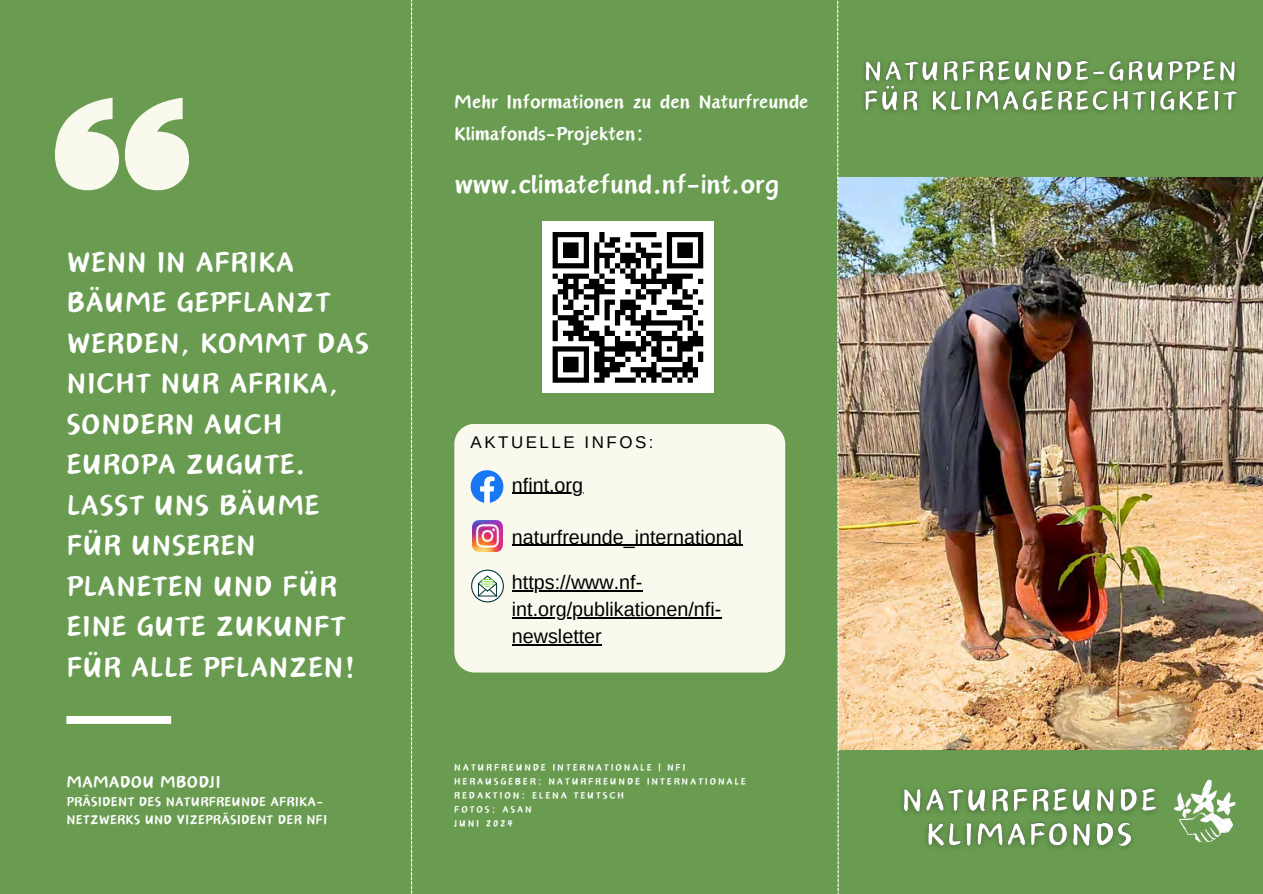
<style>
.page{position:relative;width:1263px;height:894px;background:#fff}
.page>*{position:absolute;margin:0;border:0;box-sizing:border-box;transform-origin:0 0}
.t1{font:36px/40.5px "Canva Oriental Brush";letter-spacing:.01em;color:#fff}
.t2{font:33px "Canva Oriental Brush";color:#fff}
.t3{font:24px/32.7px "Canva Oriental Brush";color:#fff}
.t4{font:21px "Canva Oriental Brush";letter-spacing:.01em;color:#fff}
.t5{font:19.8px/27px "Arimo";color:#000}
.t6{font:16.95px "Arimo";letter-spacing:.15em;color:#000}
.t7{font:16.5px/18px "Canva Oriental Brush";letter-spacing:.01em;color:#fff}
.t8{font:12px "Canva Oriental Brush";letter-spacing:.15em;color:#fff}
</style>
<div class="page">
<div style="left:0;top:0;width:1263px;height:893px;background:#699c50"></div>
<svg style="left:55px;top:98px;width:134px;height:92px"></svg>
<div style="left:66px;top:715px;width:105px;height:8px;background:#fff"></div>
<div style="left:454px;top:423px;width:331px;height:249px;background:#faf9ee;border-radius:20px"></div>
<img style="left:1174px;top:779px;width:62px;height:63px;border-radius:50%">
<img style="left:839px;top:177px;width:424px;height:571px">
<svg style="left:471px;top:470px;width:32px;height:33px"></svg>
<img style="left:472px;top:520px;width:31px;height:31px">
<svg style="left:471px;top:569px;width:33px;height:33px"></svg>
<hr style="left:512px;top:492px;width:71px;height:1px;background:#000">
<hr style="left:512px;top:544px;width:230px;height:2px;background:#000">
<hr style="left:512px;top:590px;width:130px;height:1px;background:#000">
<hr style="left:512px;top:617px;width:209px;height:1px;background:#000">
<hr style="left:512px;top:644px;width:90px;height:1px;background:#000">
<div style="left:542px;top:221px;width:172px;height:172px;background:#fff"></div>
<svg style="left:552px;top:232px;width:152px;height:151px"></svg>
<img style="left:863px;top:60px;width:375px;height:53px">
<img style="left:902px;top:788px;width:255px;height:61px">
<svg style="left:411px;top:0;width:1px;height:893px"></svg>
<svg style="left:837px;top:0;width:2px;height:893px"></svg>
<p class="t1" style="left:66px;top:242px;width:304px">WENN IN AFRIKA<br>BÄUME GEPFLANZT<br>WERDEN, KOMMT DAS<br>NICHT NUR AFRIKA,<br>SONDERN AUCH<br>EUROPA ZUGUTE.<br>LASST UNS BÄUME<br>FÜR UNSEREN<br>PLANETEN UND FÜR<br>EINE GUTE ZUKUNFT<br>FÜR ALLE PFLANZEN!</p>
<h1 class="t4" style="left:66px;top:773px;width:156px">MAMADOU MBODJI</h1>
<h1 class="t7" style="left:66px;top:793px;width:262px">PRÄSIDENT DES NATURFREUNDE AFRIKA-<br>NETZWERKS UND VIZEPRÄSIDENT DER NFI</h1>
<h5 class="t3" style="left:454px;top:86px;width:356px">Mehr Informationen zu den Naturfreunde<br>Klimafonds-Projekten:</h5>
<p class="t2" style="left:454px;top:171px;width:326px">www.climatefund.nf-int.org</p>
<p class="t6" style="left:471px;top:432px;width:184px">AKTUELLE INFOS:</p>
<h6 class="t5" style="left:512px;top:471px;width:73px">nfint.org</h6>
<p class="t5" style="left:512px;top:523px;width:232px">naturfreunde_international</p>
<h5 class="t5" style="left:512px;top:568px;width:132px">https://www.nf-</h5>
<p class="t5" style="left:512px;top:595px;width:211px">int.org/publikationen/nfi&shy;newsletter</p>
<p class="t8" style="left:454px;top:761px;width:233px">NATURFREUNDE INTERNATIONALE | NFI</p>
<h5 class="t8" style="left:454px;top:775px;width:293px">HERAUSGEBER: NATURFREUNDE INTERNATIONALE</h5>
<p class="t8" style="left:454px;top:789px;width:171px">REDAKTION: ELENA TEUTSCH</p>
<p class="t8" style="left:454px;top:803px;width:79px">FOTOS: ASAN</p>
<p class="t8" style="left:454px;top:817px;width:60px">JUNI 2024</p>
</div>
